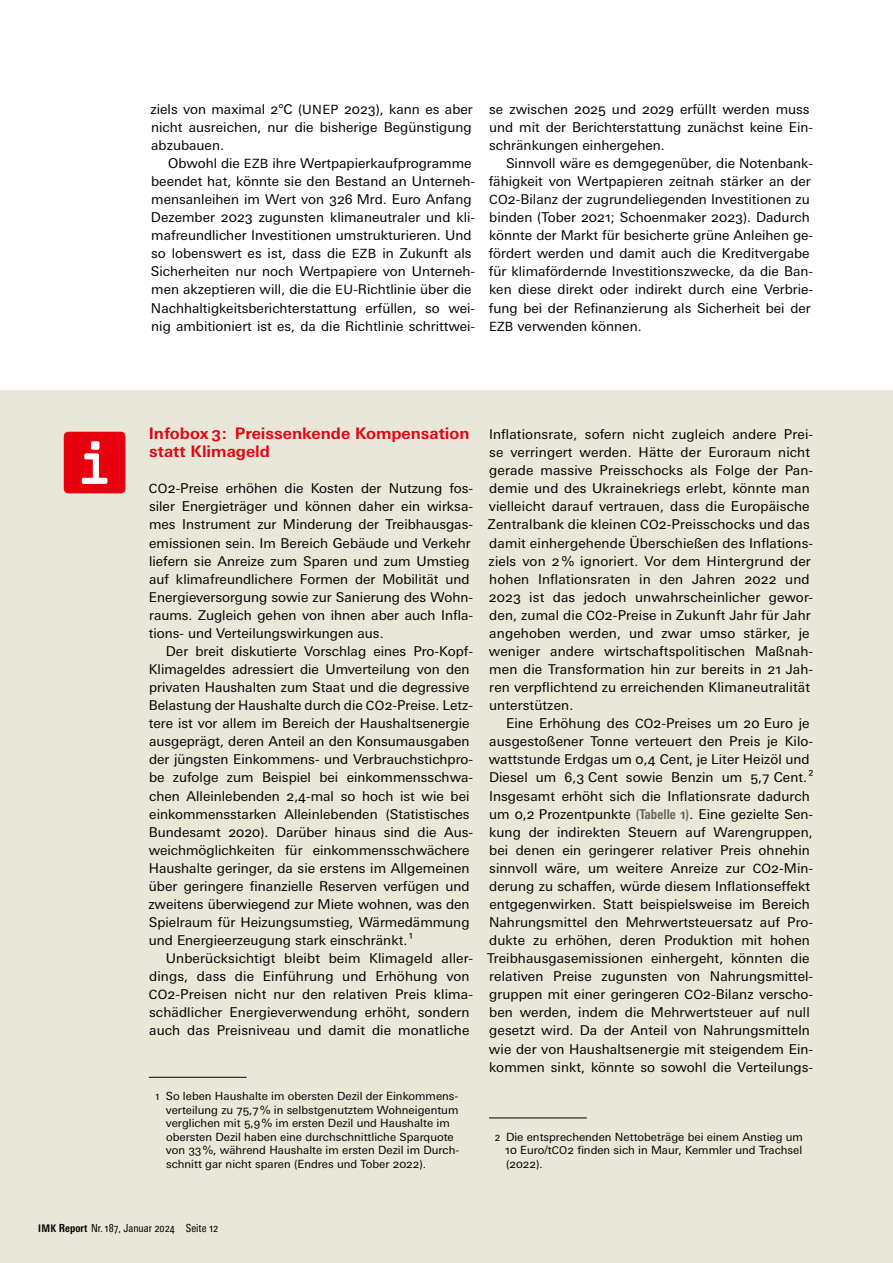
<style>
.page{position:relative;width:893px;height:1263px;background:#fff}
.page>*{position:absolute;margin:0;border:0;box-sizing:border-box;transform-origin:0 0}
.t1{font:700 15.9px/18px "Univers Next Pro";color:#e30513}
.t2{font:13.5px/18px "Univers Next Pro";color:#000}
.t3{font:11.25px/13.5px "Univers Next Pro";color:#000}
.t4{font:condensed 11.1px "Univers Next Pro";color:#000}
.s1{font-size:12.75px}
.s2{font-weight:700;font-stretch:condensed;color:#64645c}
.s3{font-size:10.65px}
.s4{font-weight:700;font-size:10.5px}
.s5{font-weight:700}
</style>
<div class="page">
<div style="left:0;top:390px;width:893px;height:873px;background:#e9e7d7"></div>
<hr style="left:149px;top:1077px;width:98px;height:1px;background:#000">
<hr style="left:489px;top:1117px;width:98px;height:1px;background:#000">
<div style="left:64px;top:432px;width:61px;height:61px;background:#e7000e;border-radius:5px"></div>
<svg style="left:82px;top:441px;width:25px;height:43px"></svg>
<p class="t2" style="left:151px;top:100px;width:324px;text-align:justify">ziels von maximal 2°C (<span class="s1">UNEP</span> 2023), kann es aber nicht ausreichen, nur die bisherige Begünstigung abzubauen.</p>
<p class="t2" style="left:151px;top:154px;width:326px;text-indent:17px">Obwohl die <span class="s1">EZB</span> ihre Wertpapierkaufprogramme beendet hat, könnte sie den Bestand an Unterneh&shy;mensanleihen im Wert von 326 Mrd. Euro Anfang Dezember 2023 zugunsten klimaneutraler und kli&shy;mafreundlicher Investitionen umstrukturieren. Und so lobenswert es ist, dass die <span class="s1">EZB</span> in Zukunft als Sicherheiten nur noch Wertpapiere von Unterneh&shy;men akzeptieren will, die die <span class="s1">EU</span>-Richtlinie über die Nachhaltigkeitsberichterstattung erfüllen, so wei&shy;nig ambitioniert ist es, da die Richtlinie schrittwei-</p>
<p class="t2" style="left:489px;top:100px;width:326px">se zwischen 2025 und 2029 erfüllt werden muss und mit der Berichterstattung zunächst keine Ein&shy;schränkungen einhergehen.</p>
<p class="t2" style="left:489px;top:154px;width:326px;text-indent:17px">Sinnvoll wäre es demgegenüber, die Notenbank&shy;fähigkeit von Wertpapieren zeitnah stärker an der <span class="s1">CO</span>2-Bilanz der zugrundeliegenden Investitionen zu binden (Tober 2021; Schoenmaker 2023). Dadurch könnte der Markt für besicherte grüne Anleihen ge&shy;fördert werden und damit auch die Kreditvergabe für klimafördernde Investitionszwecke, da die Ban&shy;ken diese direkt oder indirekt durch eine Verbrie&shy;fung bei der Refinanzierung als Sicherheit bei der <span class="s1">EZB</span> verwenden können.</p>
<p class="t1" style="left:149px;top:424px;width:322px">Infobox 3: Preissenkende Kompensation statt Klimageld</p>
<p class="t2" style="left:149px;top:479px;width:326px"><span class="s1">CO</span>2-Preise erhöhen die Kosten der Nutzung fos&shy;siler Energieträger und können daher ein wirksa&shy;mes Instrument zur Minderung der Treibhausgas&shy;emissionen sein. Im Bereich Gebäude und Verkehr liefern sie Anreize zum Sparen und zum Umstieg auf klimafreundlichere Formen der Mobilität und Energieversorgung sowie zur Sanierung des Wohn&shy;raums. Zugleich gehen von ihnen aber auch Infla&shy;tions- und Verteilungswirkungen aus.</p>
<p class="t2" style="left:148px;top:642px;width:326px;text-indent:17px">Der breit diskutierte Vorschlag eines Pro-Kopf-Klimageldes adressiert die Umverteilung von den privaten Haushalten zum Staat und die degressive Belastung der Haushalte durch die <span class="s1">CO</span>2-Preise. Letz&shy;tere ist vor allem im Bereich der Haushaltsenergie ausgeprägt, deren Anteil an den Konsumausgaben der jüngsten Einkommens- und Verbrauchstichpro&shy;be zufolge zum Beispiel bei einkommensschwa&shy;chen Alleinlebenden 2,4-mal so hoch ist wie bei einkommensstarken Alleinlebenden (Statistisches Bundesamt 2020). Darüber hinaus sind die Aus&shy;weichmöglichkeiten für einkommensschwächere Haushalte geringer, da sie erstens im Allgemeinen über geringere finanzielle Reserven verfügen und zweitens überwiegend zur Miete wohnen, was den Spielraum für Heizungsumstieg, Wärmedämmung und Energieerzeugung stark einschränkt. 1</p>
<p class="t2" style="left:149px;top:949px;width:326px;text-indent:17px">Unberücksichtigt bleibt beim Klimageld aller&shy;dings, dass die Einführung und Erhöhung von <span class="s1">CO</span>2-Preisen nicht nur den relativen Preis klima&shy;schädlicher Energieverwendung erhöht, sondern auch das Preisniveau und damit die monatliche</p>
<p class="t3" style="left:166px;top:1089px;width:295px;text-indent:-11px">1 So leben Haushalte im obersten Dezil der Einkommens&shy;verteilung zu 75,7% in selbstgenutztem Wohneigentum verglichen mit 5,9% im ersten Dezil und Haushalte im obersten Dezil haben eine durchschnittliche Sparquote von 33%, während Haushalte im ersten Dezil im Durch&shy;schnitt gar nicht sparen (Endres und Tober 2022).</p>
<p class="t2" style="left:488px;top:425px;width:327px">Inflationsrate, sofern nicht zugleich andere Prei&shy;se verringert werden. Hätte der Euroraum nicht gerade massive Preisschocks als Folge der Pan&shy;demie und des Ukrainekriegs erlebt, könnte man vielleicht darauf vertrauen, dass die Europäische Zentralbank die kleinen <span class="s1">CO</span>2-Preisschocks und das damit einhergehende Überschießen des Inflations&shy;ziels von 2% ignoriert. Vor dem Hintergrund der hohen Inflationsraten in den Jahren 2022 und 2023 ist das jedoch unwahrscheinlicher gewor&shy;den, zumal die <span class="s1">CO</span>2-Preise in Zukunft Jahr für Jahr angehoben werden, und zwar umso stärker, je weniger andere wirtschaftspolitischen Maßnah&shy;men die Transformation hin zur bereits in 21 Jah&shy;ren verpflichtend zu erreichenden Klimaneutralität unterstützen.</p>
<p class="t2" style="left:487px;top:714px;width:328px;text-indent:19px">Eine Erhöhung des <span class="s1">CO</span>2-Preises um 20 Euro je ausgestoßener Tonne verteuert den Preis je Kilo&shy;wattstunde Erdgas um 0,4 Cent, je Liter Heizöl und Diesel um 6,3 Cent sowie Benzin um 5,7 Cent. 2<br>Insgesamt erhöht sich die Inflationsrate dadurch um 0,2 Prozentpunkte <span class="s2">(Tabelle 1)</span>. Eine gezielte Sen&shy;kung der indirekten Steuern auf Warengruppen, bei denen ein geringerer relativer Preis ohnehin sinnvoll wäre, um weitere Anreize zur <span class="s1">CO</span>2-Min&shy;derung zu schaffen, würde diesem Inflationseffekt entgegenwirken. Statt beispielsweise im Bereich Nahrungsmittel den Mehrwertsteuersatz auf Pro&shy;dukte zu erhöhen, deren Produktion mit hohen Treibhausgasemissionen einhergeht, könnten die relativen Preise zugunsten von Nahrungsmittel&shy;gruppen mit einer geringeren <span class="s1">CO</span>2-Bilanz verscho&shy;ben werden, indem die Mehrwertsteuer auf null gesetzt wird. Da der Anteil von Nahrungsmitteln wie der von Haushaltsenergie mit steigendem Ein&shy;kommen sinkt, könnte so sowohl die Verteilungs-</p>
<p class="t3" style="left:505px;top:1130px;width:299px;text-align:justify;text-indent:-10px">2 Die entsprechenden Nettobeträge bei einem Anstieg um 10 Euro/t<span class="s3">CO</span>2 finden sich in Maur, Kemmler und Trachsel (2022).</p>
<p class="t4" style="left:38px;top:1221px;width:182px"><span class="s4">IMK</span> <span class="s5">Report</span> Nr.187, Januar 2024 Seite 12</p>
</div>
